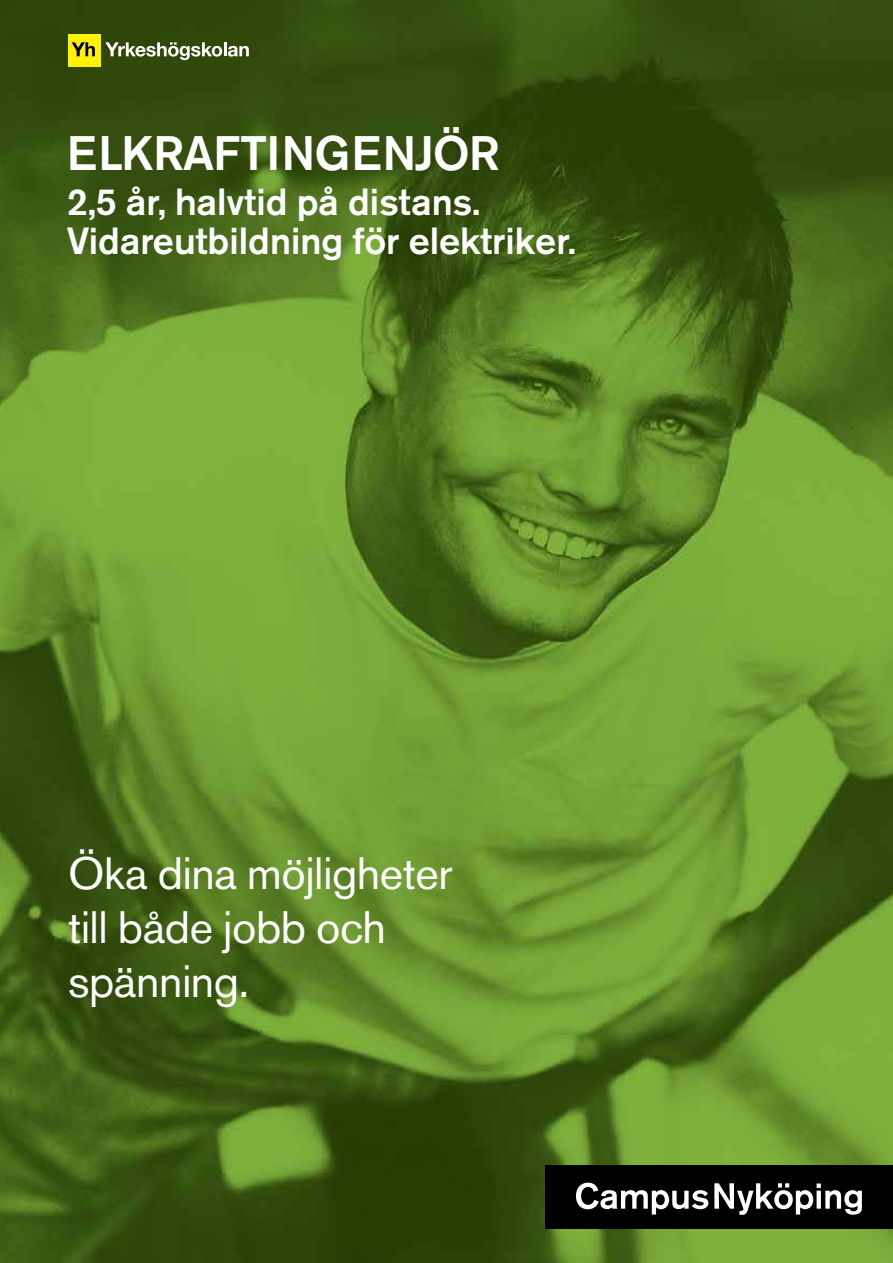
<style>
.page{position:relative;width:893px;height:1263px;background:#fff}
.page>*{position:absolute;margin:0;border:0;box-sizing:border-box;transform-origin:0 0}
.t1{font:500 48px "Akzidenz Grotesk BE";letter-spacing:-.02em;color:#fff}
.t2{font:45px/54px "Akzidenz Grotesk BE";letter-spacing:-.01em;color:#fff}
.t3{font:500 37.5px/39px "Akzidenz Grotesk BE";color:#fff}
</style>
<div class="page">
<img style="left:0;top:0;width:893px;height:1263px">
<div style="left:545px;top:1165px;width:348px;height:64px;background:#000"></div>
<svg style="left:576px;top:1183px;width:132px;height:31px"></svg>
<svg style="left:714px;top:1183px;width:148px;height:32px"></svg>
<div style="left:68px;top:34px;width:32px;height:32px;background:#fff200"></div>
<svg style="left:72px;top:42px;width:23px;height:14px"></svg>
<svg style="left:105px;top:42px;width:144px;height:18px"></svg>
<p class="t1" style="left:67px;top:124px;width:434px">ELKRAFTINGENJÖR</p>
<p class="t3" style="left:67px;top:182px;width:510px">2,5 år, halvtid på distans.<br>Vidareutbildning för elektriker.</p>
<p class="t2" style="left:68px;top:846px;width:386px">Öka dina möjligheter till både jobb och spänning.</p>
</div>
